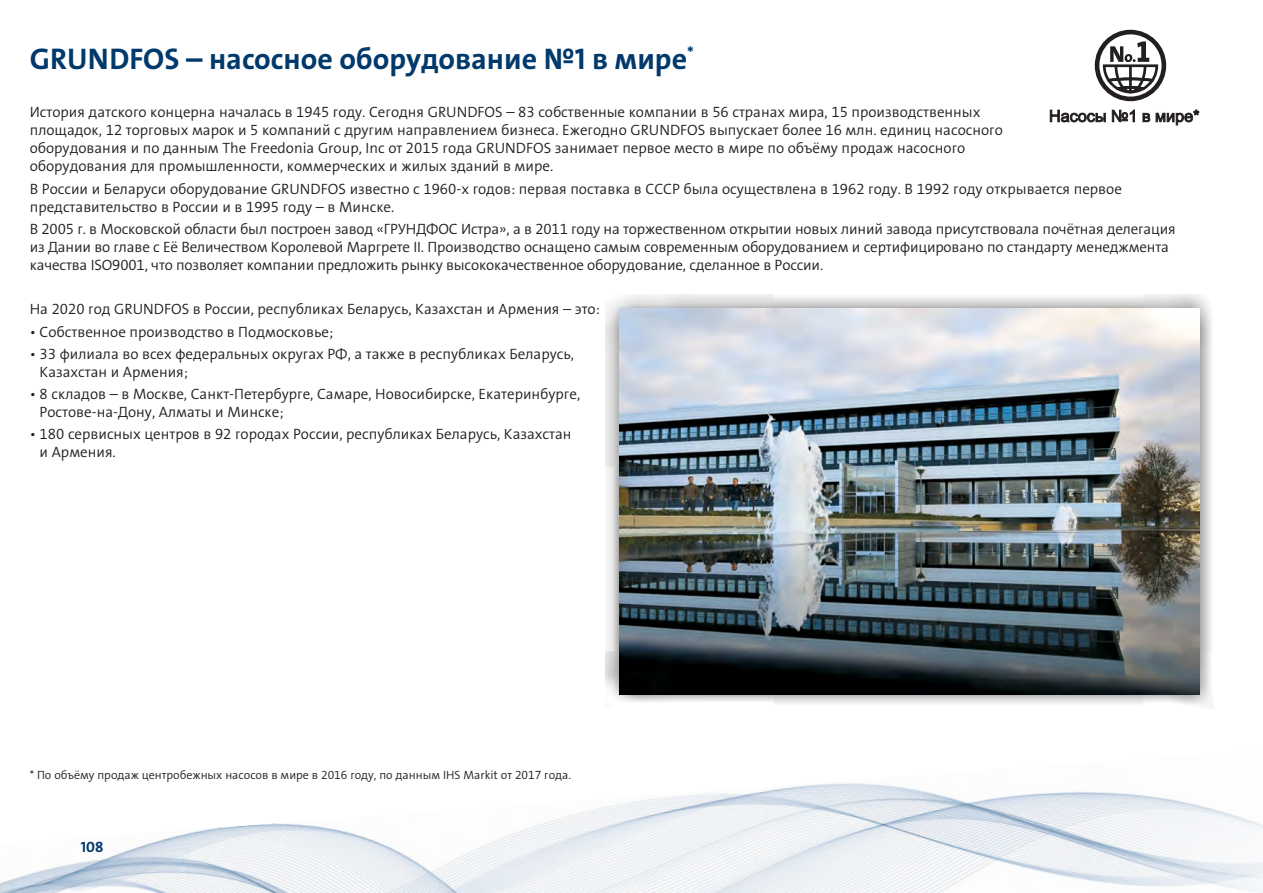
<style>
.page{position:relative;width:1263px;height:893px;background:#fff}
.page>*{position:absolute;margin:0;border:0;box-sizing:border-box;transform-origin:0 0}
.t1{font:30px "Grundfos The Sans V2 OT 7 B";color:#00396b}
.t2{font:15px/18px "Grundfos The Sans V2 OT 4 SL";color:#231f20}
.t3{font:15px "Grundfos The Sans V2 OT 7 B";color:#00396b}
.t4{font:12px "Grundfos The Sans V2 OT 4 SL";color:#231f20}
</style>
<div class="page">
<img style="left:0;top:783px;width:1263px;height:110px">
<div style="left:605px;top:295px;width:608px;height:414px;background:#231f20;opacity:.75"></div>
<img style="left:619px;top:309px;width:580px;height:386px">
<svg style="left:1095px;top:30px;width:71px;height:71px"></svg>
<svg style="left:1050px;top:110px;width:56px;height:12px"></svg>
<svg style="left:1112px;top:110px;width:23px;height:12px"></svg>
<svg style="left:1142px;top:109px;width:57px;height:16px"></svg>
<h1 class="t1" style="left:30px;top:39px;width:666px">GRUNDFOS – насосное оборудование №1 в мире<sup>*</sup></h1>
<p class="t2" style="left:30px;top:103px;width:974px">История датского концерна началась в 1945 году. Сегодня GRUNDFOS – 83 собственные компании в 56 странах мира, 15 производственных площадок, 12 торговых марок и 5 компаний с другим направлением бизнеса. Ежегодно GRUNDFOS выпускает более 16 млн. единиц насосного оборудования и по данным The Freedonia Group, Inc от 2015 года GRUNDFOS занимает первое место в мире по объёму продаж насосного оборудования для промышленности, коммерческих и жилых зданий в мире.</p>
<p class="t2" style="left:30px;top:180px;width:1094px">В России и Беларуси оборудование GRUNDFOS известно с 1960-х годов: первая поставка в СССР была осуществлена в 1962 году. В 1992 году открывается первое представительство в России и в 1995 году – в Минске.</p>
<p class="t2" style="left:30px;top:220px;width:1147px">В 2005 г. в Московской области был построен завод «ГРУНДФОС Истра», а в 2011 году на торжественном открытии новых линий завода присутствовала почётная делегация из Дании во главе с Её Величеством Королевой Маргрете II. Производство оснащено самым современным оборудованием и сертифицировано по стандарту менеджмента качества ISO9001, что позволяет компании предложить рынку высококачественное оборудование, сделанное в России.</p>
<p class="t2" style="left:30px;top:300px;width:572px">На 2020 год GRUNDFOS в России, республиках Беларусь, Казахстан и Армения – это:</p>
<p class="t2" style="left:30px;top:323px;width:305px">• Собственное производство в Подмосковье;</p>
<p class="t2" style="left:40px;top:345px;width:536px;text-indent:-10px">• 33 филиала во всех федеральных округах РФ, а также в республиках Беларусь,<br>Казахстан и Армения;</p>
<p class="t2" style="left:40px;top:385px;width:542px;text-indent:-10px">• 8 складов – в Москве, Санкт-Петербурге, Самаре, Новосибирске, Екатеринбурге,<br>Ростове-на-Дону, Алматы и Минске;</p>
<p class="t2" style="left:40px;top:425px;width:533px;text-indent:-10px">• 180 сервисных центров в 92 городах России, республиках Беларусь, Казахстан и Армения.</p>
<p class="t4" style="left:30px;top:767px;width:543px">* По объёму продаж центробежных насосов в мире в 2016 году, по данным IHS Markit от 2017 года.</p>
<p class="t3" style="left:81px;top:837px;width:24px">108</p>
</div>
